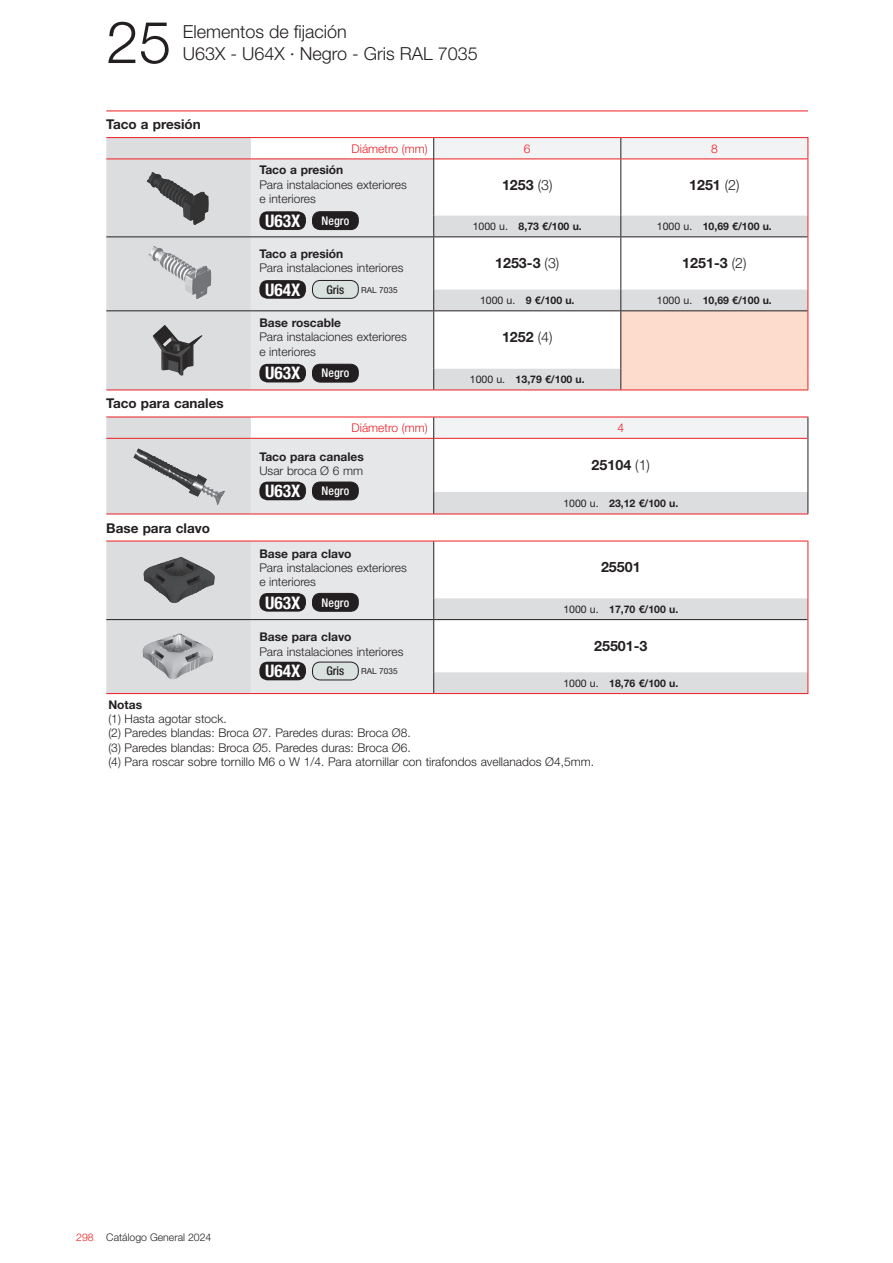
<style>
.page{position:relative;width:893px;height:1263px;background:#fff}
.page>*{position:absolute;margin:0;border:0;box-sizing:border-box;transform-origin:0 0}
.t1{font:300 58.5px "Helvetica Neue LT Std";color:#231f20}
.t2{font:300 18px "Helvetica Neue LT Std";color:#231f20}
.t3{font:700 condensed 17.4px "Helvetica Neue LT Std";color:#fff}
.t4{font:700 14.25px "Helvetica Neue LT Std";color:#231f20}
.t5{font:700 13.5px "Helvetica Neue LT Std";color:#231f20}
.t6{font:300 12px/14.4px "Helvetica Neue LT Std";color:#231f20}
.t7{font:700 12px "Helvetica Neue LT Std";color:#231f20}
.t8{font:300 12px "Helvetica Neue LT Std";color:#ee1d23}
.t9{font:500 condensed 12px "Helvetica Neue LT Std";color:#fff}
.t10{font:500 condensed 12px "Helvetica Neue LT Std";color:#231f20}
.t11{font:700 10.5px "Helvetica Neue LT Std";color:#231f20}
.t12{font:300 10.5px "Helvetica Neue LT Std";color:#231f20}
.t13{font:300 10.5px "Helvetica Neue LT Std";color:#ee1d23}
.t14{font:8.25px "Helvetica Neue LT Std";color:#231f20}
.s1{font-weight:700;font-size:17.4px}
.s2{font-weight:300}
.s3{font-weight:400}
.s4{font-weight:700;font-stretch:condensed;font-size:17.4px;color:#fff}
.s5{font-weight:500;font-stretch:condensed;color:#fff}
</style>
<div class="page">
<hr style="left:106px;top:390px;width:145px;height:1px;background:#ee1d23">
<hr style="left:251px;top:390px;width:183px;height:1px;background:#ee1d23">
<svg style="left:106px;top:138px;width:702px;height:252px"></svg>
<hr style="left:106px;top:111px;width:145px;height:1px;background:#ee1d23">
<hr style="left:251px;top:111px;width:183px;height:1px;background:#ee1d23">
<hr style="left:434px;top:111px;width:187px;height:1px;background:#ee1d23">
<hr style="left:621px;top:111px;width:187px;height:1px;background:#ee1d23">
<hr style="left:434px;top:137px;width:187px;height:1px;background:#ee1d23">
<hr style="left:621px;top:137px;width:187px;height:1px;background:#ee1d23">
<hr style="left:106px;top:137px;width:145px;height:1px;background:#ee1d23">
<hr style="left:106px;top:236px;width:145px;height:1px;background:#231f20">
<hr style="left:251px;top:137px;width:183px;height:1px;background:#ee1d23">
<hr style="left:251px;top:236px;width:183px;height:1px;background:#231f20">
<hr style="left:106px;top:310px;width:145px;height:1px;background:#231f20">
<hr style="left:251px;top:310px;width:183px;height:1px;background:#231f20">
<hr style="left:434px;top:390px;width:187px;height:1px;background:#ee1d23">
<hr style="left:621px;top:390px;width:187px;height:1px;background:#ee1d23">
<img style="left:129px;top:168px;width:99px;height:60px">
<div style="left:312px;top:212px;width:46px;height:18px;background:#231f20;border-radius:8px"></div>
<div style="left:312px;top:211px;width:47px;height:19px;border:1px solid #231f20;border-radius:8px"></div>
<div style="left:259px;top:211px;width:47px;height:19px;background:#231f20;border-radius:8px"></div>
<img style="left:129px;top:243px;width:99px;height:61px">
<div style="left:259px;top:280px;width:47px;height:19px;background:#231f20;border-radius:8px"></div>
<div style="left:312px;top:280px;width:46px;height:18px;background:#dae2e0;border-radius:8px"></div>
<div style="left:312px;top:280px;width:47px;height:19px;border:1px solid #231f20;border-radius:8px"></div>
<img style="left:127px;top:323px;width:103px;height:55px">
<div style="left:312px;top:364px;width:46px;height:18px;background:#231f20;border-radius:8px"></div>
<div style="left:312px;top:364px;width:47px;height:18px;border:1px solid #231f20;border-radius:8px"></div>
<div style="left:259px;top:364px;width:47px;height:18px;background:#231f20;border-radius:8px"></div>
<div style="left:106px;top:418px;width:145px;height:96px;background:#dcdddf"></div>
<div style="left:434px;top:417px;width:374px;height:21px;background:#f2f3f4"></div>
<div style="left:251px;top:438px;width:183px;height:76px;background:#e6e7e9"></div>
<div style="left:434px;top:493px;width:374px;height:21px;background:#dcdddf"></div>
<hr style="left:106px;top:438px;width:145px;height:1px;background:#ee1d23">
<hr style="left:251px;top:438px;width:182px;height:1px;background:#ee1d23">
<svg style="left:807px;top:418px;width:1px;height:20px"></svg>
<hr style="left:251px;top:514px;width:183px;height:1px;background:#ee1d23">
<hr style="left:807px;top:438px;width:1px;height:55px;background:#231f20">
<hr style="left:106px;top:514px;width:145px;height:1px;background:#ee1d23">
<hr style="left:106px;top:417px;width:145px;height:1px;background:#ee1d23">
<hr style="left:251px;top:417px;width:183px;height:1px;background:#ee1d23">
<hr style="left:434px;top:417px;width:374px;height:1px;background:#ee1d23">
<hr style="left:434px;top:438px;width:373px;height:1px;background:#ee1d23">
<svg style="left:433px;top:417px;width:1px;height:21px"></svg>
<hr style="left:433px;top:438px;width:1px;height:55px;background:#231f20">
<svg style="left:433px;top:493px;width:1px;height:21px"></svg>
<svg style="left:807px;top:493px;width:1px;height:21px"></svg>
<hr style="left:434px;top:514px;width:374px;height:1px;background:#ee1d23">
<img style="left:122px;top:444px;width:113px;height:64px">
<div style="left:312px;top:482px;width:46px;height:18px;background:#231f20;border-radius:8px"></div>
<div style="left:312px;top:482px;width:47px;height:18px;border:1px solid #231f20;border-radius:8px"></div>
<div style="left:259px;top:482px;width:47px;height:18px;background:#231f20;border-radius:8px"></div>
<hr style="left:106px;top:693px;width:145px;height:1px;background:#ee1d23">
<hr style="left:251px;top:693px;width:183px;height:1px;background:#ee1d23">
<svg style="left:106px;top:541px;width:702px;height:152px"></svg>
<hr style="left:251px;top:541px;width:183px;height:1px;background:#ee1d23">
<hr style="left:106px;top:619px;width:145px;height:1px;background:#231f20">
<hr style="left:251px;top:619px;width:183px;height:1px;background:#231f20">
<hr style="left:434px;top:693px;width:374px;height:1px;background:#ee1d23">
<img style="left:127px;top:552px;width:103px;height:57px">
<div style="left:312px;top:593px;width:46px;height:18px;background:#231f20;border-radius:8px"></div>
<div style="left:312px;top:593px;width:47px;height:19px;border:1px solid #231f20;border-radius:8px"></div>
<div style="left:259px;top:593px;width:47px;height:19px;background:#231f20;border-radius:8px"></div>
<img style="left:127px;top:626px;width:103px;height:61px">
<div style="left:259px;top:662px;width:47px;height:18px;background:#231f20;border-radius:8px"></div>
<div style="left:312px;top:662px;width:46px;height:18px;background:#dae2e0;border-radius:8px"></div>
<div style="left:312px;top:662px;width:47px;height:18px;border:1px solid #231f20;border-radius:8px"></div>
<h1 class="t1" style="left:106px;top:6px;width:67px">25</h1>
<h2 class="t2" style="left:183px;top:21px;width:166px">Elementos de fijación</h2>
<h2 class="t2" style="left:183px;top:42px;width:297px">U63X - U64X · Negro - Gris RAL 7035</h2>
<p class="t5" style="left:106px;top:116px;width:96px">Taco a presión</p>
<p class="t5" style="left:106px;top:395px;width:119px">Taco para canales</p>
<p class="t5" style="left:106px;top:519px;width:105px">Base para clavo</p>
<p class="t8" style="left:352px;top:141px;width:78px">Diámetro (mm)</p>
<p class="t8" style="left:524px;top:141px;width:8px">6</p>
<p class="t8" style="left:711px;top:141px;width:8px">8</p>
<p class="t7" style="left:259px;top:163px;width:85px">Taco a presión</p>
<p class="t6" style="left:259px;top:177px;width:149px">Para instalaciones exteriores e interiores</p>
<p class="t9" style="left:265px;top:213px;width:86px"><span class="s1">U63X</span> Negro</p>
<p class="t7" style="left:259px;top:246px;width:85px">Taco a presión</p>
<p class="t6" style="left:259px;top:260px;width:146px">Para instalaciones interiores</p>
<h3 class="t3" style="left:265px;top:279px;width:37px">U64X</h3>
<p class="t10" style="left:326px;top:282px;width:19px">Gris</p>
<p class="t14" style="left:361px;top:285px;width:38px">RAL 7035</p>
<p class="t7" style="left:259px;top:315px;width:83px">Base roscable</p>
<p class="t6" style="left:259px;top:330px;width:149px">Para instalaciones exteriores e interiores</p>
<p class="t9" style="left:265px;top:366px;width:86px"><span class="s1">U63X</span> Negro</p>
<p class="t4" style="left:502px;top:176px;width:52px">1253 <span class="s2">(3)</span></p>
<p class="t4" style="left:689px;top:176px;width:52px">1251 <span class="s2">(2)</span></p>
<p class="t11" style="left:473px;top:220px;width:111px"><span class="s3">1000 u.</span> 8,73 €/100 u.</p>
<p class="t11" style="left:657px;top:220px;width:116px"><span class="s3">1000 u.</span> 10,69 €/100 u.</p>
<p class="t4" style="left:495px;top:254px;width:66px">1253-3 <span class="s2">(3)</span></p>
<p class="t4" style="left:682px;top:254px;width:66px">1251-3 <span class="s2">(2)</span></p>
<p class="t11" style="left:480px;top:293px;width:96px"><span class="s3">1000 u.</span> 9 €/100 u.</p>
<p class="t11" style="left:657px;top:293px;width:116px"><span class="s3">1000 u.</span> 10,69 €/100 u.</p>
<p class="t4" style="left:502px;top:328px;width:52px">1252 <span class="s2">(4)</span></p>
<p class="t11" style="left:470px;top:373px;width:116px"><span class="s3">1000 u.</span> 13,79 €/100 u.</p>
<p class="t8" style="left:352px;top:420px;width:78px">Diámetro (mm)</p>
<p class="t8" style="left:617px;top:420px;width:8px">4</p>
<p class="t7" style="left:259px;top:449px;width:106px">Taco para canales</p>
<p class="t6" style="left:265px;top:460px;width:100px;line-height:20.2px;text-indent:-6px">Usar broca Ø 6 mm<br><span class="s4">U63X</span> <span class="s5">Negro</span></p>
<p class="t4" style="left:592px;top:456px;width:60px">25104 <span class="s2">(1)</span></p>
<p class="t11" style="left:563px;top:497px;width:116px"><span class="s3">1000 u.</span> 23,12 €/100 u.</p>
<p class="t7" style="left:259px;top:546px;width:94px">Base para clavo</p>
<p class="t6" style="left:259px;top:560px;width:149px">Para instalaciones exteriores e interiores</p>
<p class="t9" style="left:265px;top:595px;width:86px"><span class="s1">U63X</span> Negro</p>
<p class="t7" style="left:259px;top:630px;width:94px">Base para clavo</p>
<p class="t6" style="left:259px;top:644px;width:146px">Para instalaciones interiores</p>
<h3 class="t3" style="left:265px;top:660px;width:37px">U64X</h3>
<p class="t10" style="left:326px;top:664px;width:19px">Gris</p>
<p class="t14" style="left:361px;top:666px;width:38px">RAL 7035</p>
<p class="t4" style="left:601px;top:559px;width:41px">25501</p>
<p class="t11" style="left:563px;top:602px;width:116px"><span class="s3">1000 u.</span> 17,70 €/100 u.</p>
<p class="t4" style="left:594px;top:637px;width:55px">25501-3</p>
<p class="t11" style="left:563px;top:676px;width:116px"><span class="s3">1000 u.</span> 18,76 €/100 u.</p>
<p class="t7" style="left:108px;top:697px;width:35px">Notas</p>
<p class="t6" style="left:108px;top:711px;width:487px">(1) Hasta agotar stock.<br>(2) Paredes blandas: Broca Ø7. Paredes duras: Broca Ø8.<br>(3) Paredes blandas: Broca Ø5. Paredes duras: Broca Ø6.<br>(4) Para roscar sobre tornillo M6 o W 1/4. Para atornillar con tirafondos avellanados Ø4,5mm.</p>
<p class="t13" style="left:76px;top:1230px;width:19px">298</p>
<p class="t12" style="left:106px;top:1230px;width:107px">Catálogo General 2024</p>
</div>
